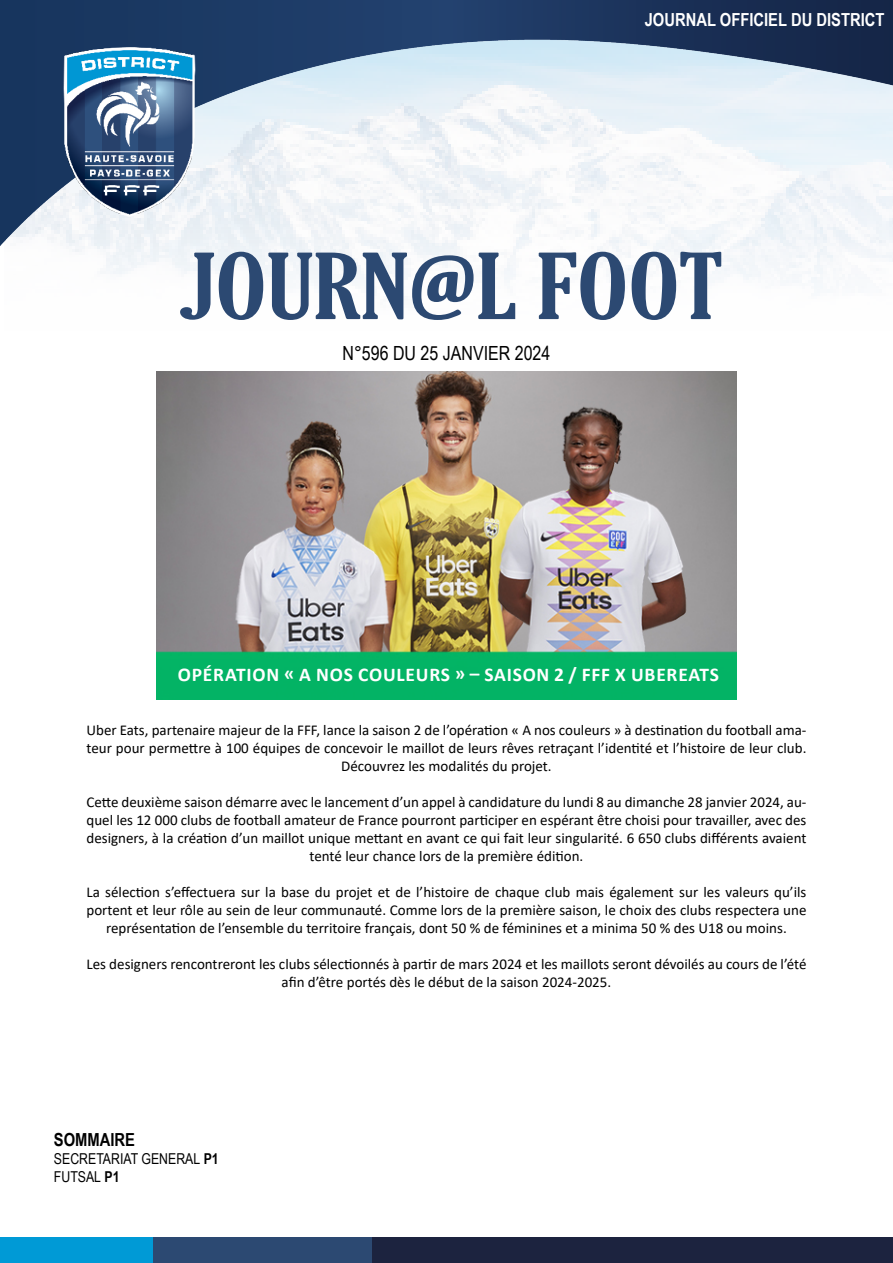
<style>
.page{position:relative;width:893px;height:1263px;background:#fff}
.page>*{position:absolute;margin:0;border:0;box-sizing:border-box;transform-origin:0 0}
.t1{font:87px "The Soul Of Vodka";color:#2c4972;scale:1.3 1}
.t2{font:700 19.5px "Calibri";letter-spacing:.04em;color:#fff}
.t3{font:19.5px "Arial Narrow";color:#000}
.t4{font:700 18px "Arial Narrow";color:#fff}
.t5{font:700 18px "Arial Narrow";color:#000}
.t6{font:15px/18px "Calibri";color:#000;text-align:center}
.t7{font:15px/18px "Arial Narrow";color:#000}
.s1{font-weight:700}
</style>
<div class="page">
<img style="left:0;top:0;width:893px;height:275px">
<img style="left:54px;top:46px;width:150px;height:172px">
<div style="left:0;top:1237px;width:893px;height:26px;background:#009ad6"></div>
<div style="left:153px;top:1237px;width:249px;height:26px;background:#2c4972"></div>
<div style="left:372px;top:1237px;width:521px;height:26px;background:#1c233f"></div>
<img style="left:157px;top:371px;width:579px;height:329px">
<p class="t4" style="left:645px;top:6px;width:241px">JOURNAL OFFICIEL DU DISTRICT</p>
<h1 class="t1" style="left:179px;top:236px;width:419px">JOURN@L FOOT</h1>
<h2 class="t3" style="left:343px;top:338px;width:209px">N°596 DU 25 JANVIER 2024</h2>
<h2 class="t2" style="left:178px;top:660px;width:543px">OPÉRATION « A NOS COULEURS » – SAISON 2 / FFF X UBEREATS</h2>
<p class="t6" style="left:86px;top:720px;width:721px">Uber Eats, partenaire majeur de la FFF, lance la saison 2 de l’opération « A nos couleurs » à destination du football ama&shy;teur pour permettre à 100 équipes de concevoir le maillot de leurs rêves retraçant l’identité et l’histoire de leur club.<br>Découvrez les modalités du projet.</p>
<p class="t6" style="left:86px;top:792px;width:721px">Cette deuxième saison démarre avec le lancement d’un appel à candidature du lundi 8 au dimanche 28 janvier 2024, au&shy;quel les 12 000 clubs de football amateur de France pourront participer en espérant être choisi pour travailler, avec des designers, à la création d’un maillot unique mettant en avant ce qui fait leur singularité. 6 650 clubs différents avaient tenté leur chance lors de la première édition.</p>
<p class="t6" style="left:86px;top:882px;width:721px">La sélection s’effectuera sur la base du projet et de l’histoire de chaque club mais également sur les valeurs qu’ils portent et leur rôle au sein de leur communauté. Comme lors de la première saison, le choix des clubs respectera une représentation de l’ensemble du territoire français, dont 50 % de féminines et a minima 50 % des U18 ou moins.</p>
<p class="t6" style="left:86px;top:954px;width:721px">Les designers rencontreront les clubs sélectionnés à partir de mars 2024 et les maillots seront dévoilés au cours de l’été afin d’être portés dès le début de la saison 2024-2025.</p>
<p class="t5" style="left:54px;top:1126px;width:83px">SOMMAIRE</p>
<p class="t7" style="left:54px;top:1149px;width:166px">SECRETARIAT GENERAL <span class="s1">P1<br></span>FUTSAL <span class="s1">P1</span></p>
</div>
